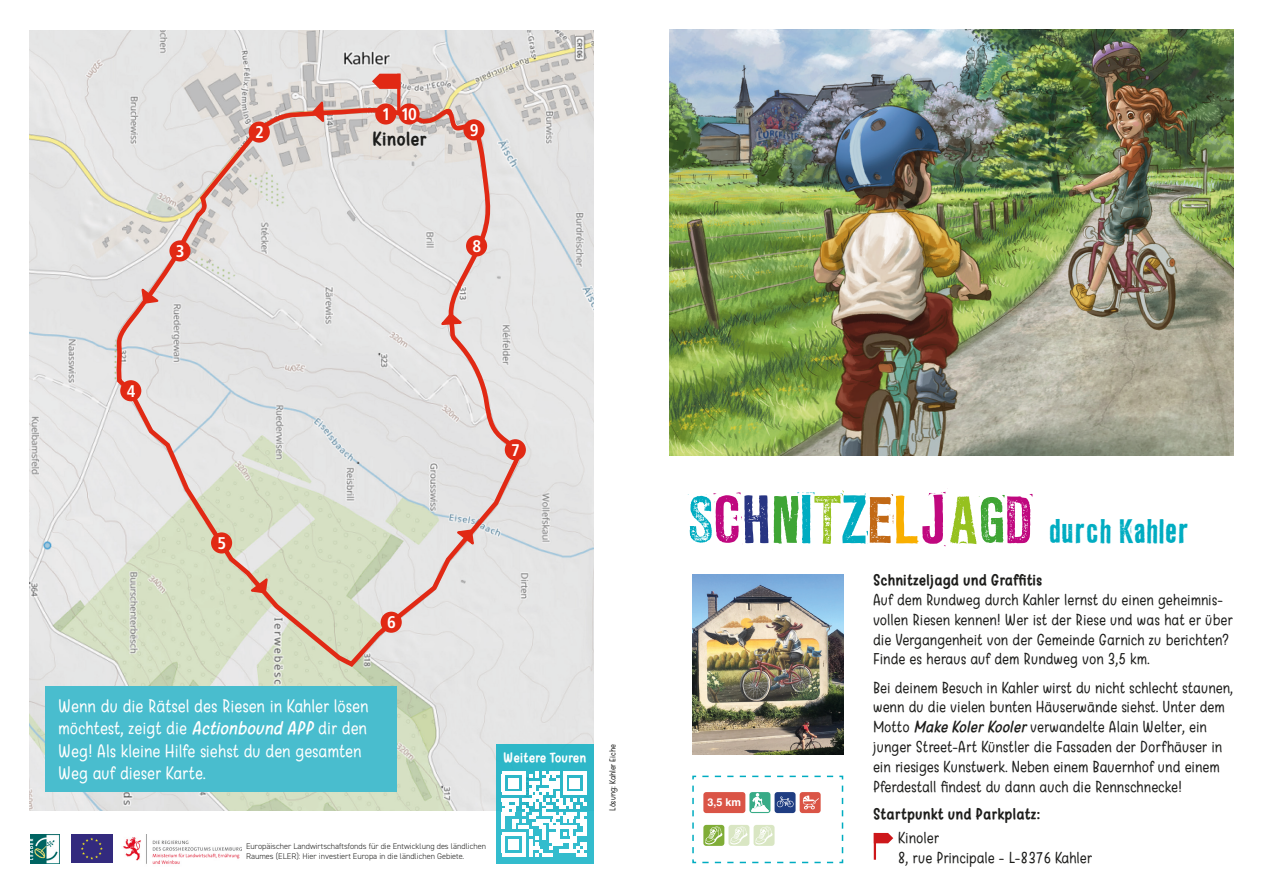
<style>
.page{position:relative;width:1263px;height:893px;background:#fff}
.page>*{position:absolute;margin:0;border:0;box-sizing:border-box;transform-origin:0 0}
.t1{font:30px "LL Rubber Grotesque";letter-spacing:-.03em;color:#00acc1}
.t2{font:700 19.2px "Warung Kopi";color:#1d1d1b}
.t3{font:18.75px/22.5px "Warung Kopi";color:#fff}
.t4{font:700 condensed 16.95px "Frutiger LT Std";color:#fff}
.t5{font:16.5px/19.8px "Warung Kopi";color:#1d1d1b}
.t6{font:700 15.75px "Warung Kopi";color:#1d1d1b}
.t7{font:700 13.8px "Warung Kopi";color:#fff}
.t8{font:700 10.8px "Helvetica";color:#fff}
.t9{font:9px "Warung Kopi";color:#1d1d1b}
.t10{font:300 8.25px/9.9px "DIN2014";color:#1d1d1b}
.s1{font-style:italic}
.s2{font-size:60px}
.s3{font-size:60px;color:#c0087f}
.s4{font-size:60px;color:#283583}
.s5{font-size:60px;color:#3fa535}
.s6{font-size:60px;color:#96c11f}
.s7{font-size:60px;color:#c26915}
.s8{font-size:60px;color:#f9af00}
</style>
<div class="page">
<img style="left:30px;top:30px;width:564px;height:781px">
<div style="left:45px;top:686px;width:352px;height:106px;background:#49bdce"></div>
<svg style="left:114px;top:101px;width:408px;height:569px;background:#dfdbd5"></svg>
<div style="left:120px;top:380px;width:21px;height:21px;background:#e12914;border-radius:50%"></div>
<div style="left:169px;top:240px;width:22px;height:22px;background:#e12914;border-radius:50%"></div>
<div style="left:249px;top:122px;width:21px;height:21px;background:#e12914;border-radius:50%"></div>
<div style="left:463px;top:119px;width:21px;height:21px;background:#e12914;border-radius:50%"></div>
<div style="left:466px;top:235px;width:21px;height:21px;background:#e12914;border-radius:50%"></div>
<div style="left:505px;top:439px;width:21px;height:21px;background:#e12914;border-radius:50%"></div>
<div style="left:381px;top:612px;width:21px;height:21px;background:#e12914;border-radius:50%"></div>
<div style="left:211px;top:532px;width:21px;height:21px;background:#e12914;border-radius:50%"></div>
<svg style="left:372px;top:74px;width:25px;height:15px"></svg>
<hr style="left:397px;top:74px;width:3px;height:39px;background:#e12914">
<svg style="left:310px;top:100px;width:16px;height:26px"></svg>
<svg style="left:139px;top:257px;width:24px;height:48px"></svg>
<svg style="left:249px;top:574px;width:21px;height:21px"></svg>
<svg style="left:452px;top:528px;width:24px;height:48px"></svg>
<svg style="left:437px;top:311px;width:26px;height:16px"></svg>
<div style="left:398px;top:103px;width:22px;height:22px;background:#e12914;border-radius:50%"></div>
<div style="left:375px;top:103px;width:21px;height:22px;background:#e12914;border-radius:50%"></div>
<img style="left:123px;top:834px;width:119px;height:30px">
<div style="left:71px;top:834px;width:42px;height:29px;background:#332a7e"></div>
<svg style="left:81px;top:838px;width:22px;height:21px"></svg>
<img style="left:31px;top:834px;width:28px;height:29px">
<div style="left:496px;top:744px;width:98px;height:119px;background:#2db7c8"></div>
<img style="left:669px;top:30px;width:564px;height:425px">
<svg style="left:692px;top:775px;width:152px;height:89px"></svg>
<svg style="left:876px;top:833px;width:17px;height:10px"></svg>
<hr style="left:874px;top:833px;width:2px;height:27px;background:#cd171a">
<img style="left:692px;top:574px;width:152px;height:181px">
<svg style="left:502px;top:771px;width:85px;height:85px"></svg>
<hr style="left:502px;top:853px;width:23px;height:3px;background:#fff">
<div style="left:508px;top:839px;width:11px;height:10px;background:#fff"></div>
<p class="t4" style="left:176px;top:241px;width:10px">3</p>
<p class="t4" style="left:382px;top:104px;width:10px">1</p>
<p class="t4" style="left:401px;top:104px;width:18px">10</p>
<p class="t4" style="left:255px;top:122px;width:10px">2</p>
<p class="t4" style="left:470px;top:120px;width:10px">9</p>
<p class="t2" style="left:372px;top:128px;width:56px">Kinoler</p>
<p class="t4" style="left:472px;top:236px;width:10px">8</p>
<p class="t4" style="left:127px;top:381px;width:10px">4</p>
<p class="t4" style="left:511px;top:440px;width:10px">7</p>
<p class="t4" style="left:218px;top:533px;width:10px">5</p>
<p class="t4" style="left:387px;top:612px;width:10px">6</p>
<p class="t3" style="left:58px;top:695px;width:312px">Wenn du die Rätsel des Riesen in Kahler lösen möchtest, zeigt die <span class="s1">Actionbound APP</span> dir den Weg! Als kleine Hilfe siehst du den gesamten Weg auf dieser Karte.</p>
<p class="t7" style="left:503px;top:750px;width:85px">Weitere Touren</p>
<p class="t10" style="left:246px;top:841px;width:241px">Europäischer Landwirtschaftsfonds für die Entwicklung des ländlichen<br>Raumes (ELER): Hier investiert Europa in die ländlichen Gebiete.</p>
<p class="t9" style="left:608px;top:811px;width:68px;rotate:-90deg">Lösung: Kahler Eiche</p>
<p class="t1" style="left:688px;top:513px;width:503px"><span class="s2">S</span><span class="s3">C</span><span class="s4">H</span><span class="s5">N</span><span class="s2">I</span><span class="s6">T</span><span class="s2">Z</span><span class="s7">E</span><span class="s8">L</span><span class="s3">J</span><span class="s6">A</span><span class="s5">G</span><span class="s3">D</span> durch Kahler</p>
<p class="t8" style="left:707px;top:796px;width:35px">3,5 km</p>
<p class="t6" style="left:873px;top:571px;width:171px">Schnitzeljagd und Graffitis</p>
<p class="t5" style="left:873px;top:590px;width:361px">Auf dem Rundweg durch Kahler lernst du einen geheimnis&shy;vollen Riesen kennen! Wer ist der Riese und was hat er über die Vergangenheit von der Gemeinde Garnich zu berichten?<br>Finde es heraus auf dem Rundweg von 3,5 km.</p>
<p class="t5" style="left:873px;top:677px;width:362px">Bei deinem Besuch in Kahler wirst du nicht schlecht staunen, wenn du die vielen bunten Häuserwände siehst. Unter dem Motto <span class="s1">Make Koler Kooler</span> verwandelte Alain Welter, ein junger Street-Art Künstler die Fassaden der Dorfhäuser in ein riesiges Kunstwerk. Neben einem Bauernhof und einem Pferdestall findest du dann auch die Rennschnecke!</p>
<p class="t6" style="left:873px;top:805px;width:169px">Startpunkt und Parkplatz:</p>
<p class="t5" style="left:898px;top:828px;width:196px">Kinoler<br>8, rue Principale - L-8376 Kahler</p>
</div>
